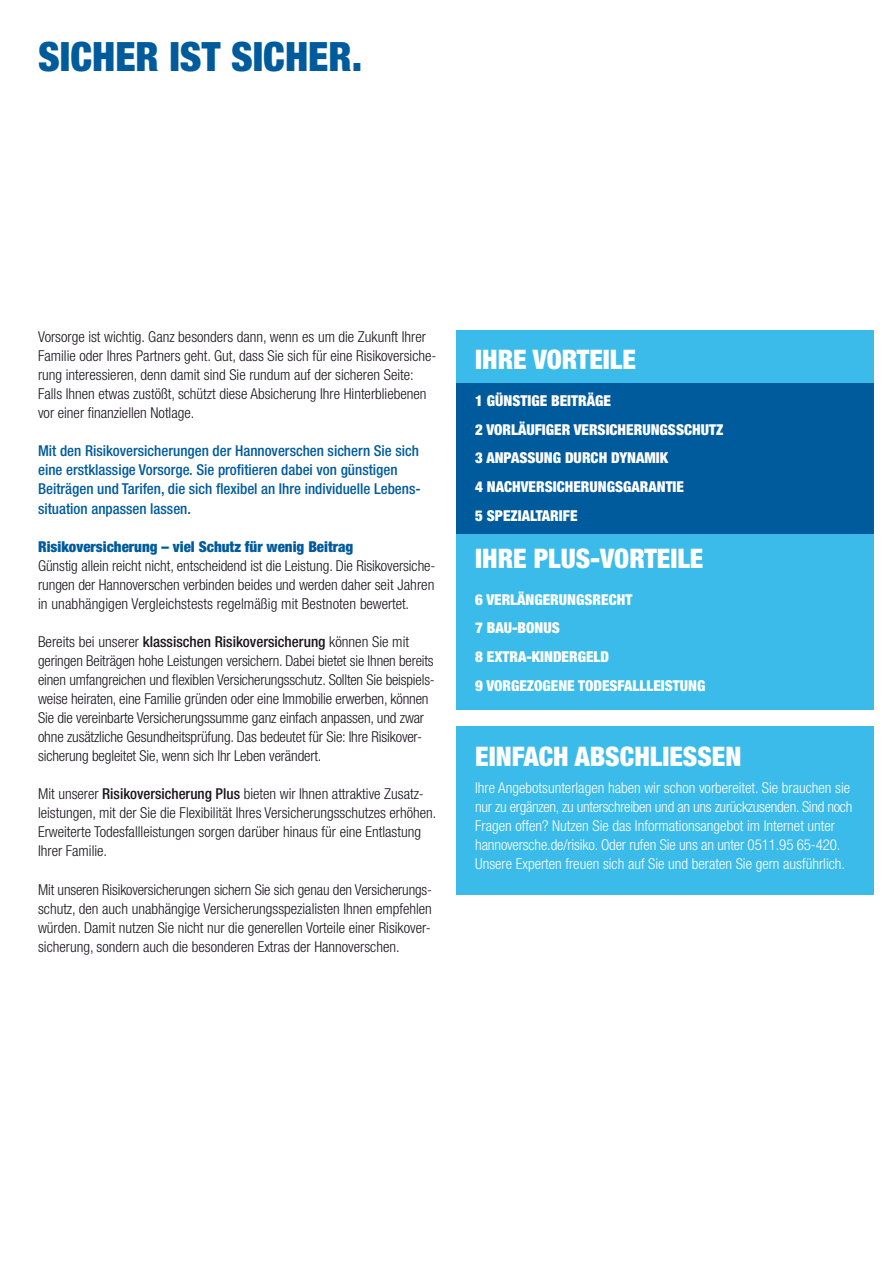
<style>
.page{position:relative;width:893px;height:1263px;background:#fff}
.page>*{position:absolute;margin:0;border:0;box-sizing:border-box;transform-origin:0 0}
.t1{font:900 condensed 40.5px "Helvetica Neue";color:#005b9c}
.t2{font:900 condensed 27px "Helvetica Neue";color:#fff}
.t3{font:300 condensed 15px/19px "Helvetica Neue";color:#19161b}
.t4{font:300 condensed 15px/19px "Helvetica Neue";color:#fff}
.t5{font:500 condensed 15px/19px "Helvetica Neue";color:#005b9c}
.t6{font:900 condensed 15px/28.7px "Helvetica Neue";color:#fff}
.t7{font:900 condensed 15px "Helvetica Neue";color:#005b9c}
.s1{font-weight:500}
</style>
<div class="page">
<div style="left:456px;top:330px;width:418px;height:379px;background:#3abbe9"></div>
<div style="left:456px;top:727px;width:418px;height:168px;background:#3abbe9"></div>
<div style="left:456px;top:383px;width:418px;height:151px;background:#005b9c"></div>
<h1 class="t1" style="left:38px;top:42px;width:326px">SICHER IST SICHER.</h1>
<p class="t3" style="left:38px;top:329px;width:400px">Vorsorge ist wichtig. Ganz besonders dann, wenn es um die Zukunft Ihrer Familie oder Ihres Partners geht. Gut, dass Sie sich für eine Risikoversiche&shy;rung interessieren, denn damit sind Sie rundum auf der sicheren Seite:<br>Falls Ihnen etwas zustößt, schützt diese Absicherung Ihre Hinterbliebenen vor einer finanziellen Notlage.</p>
<p class="t5" style="left:38px;top:443px;width:384px">Mit den Risikoversicherungen der Hannoverschen sichern Sie sich eine erstklassige Vorsorge. Sie profitieren dabei von günstigen Beiträgen und Tarifen, die sich flexibel an Ihre individuelle Lebens&shy;situation anpassen lassen.</p>
<p class="t7" style="left:38px;top:541px;width:317px">Risikoversicherung – viel Schutz für wenig Beitrag</p>
<p class="t3" style="left:38px;top:557px;width:399px;text-align:justify">Günstig allein reicht nicht, entscheidend ist die Leistung. Die Risikoversiche&shy;rungen der Hannoverschen verbinden beides und werden daher seit Jahren in unabhängigen Vergleichstests regelmäßig mit Bestnoten bewertet.</p>
<p class="t3" style="left:38px;top:633px;width:398px">Bereits bei unserer <span class="s1">klassischen Risikoversicherung</span> können Sie mit geringen Beiträgen hohe Leistungen versichern. Dabei bietet sie Ihnen bereits einen umfangreichen und flexiblen Versicherungsschutz. Sollten Sie beispiels&shy;weise heiraten, eine Familie gründen oder eine Immobilie erwerben, können Sie die vereinbarte Versicherungssumme ganz einfach anpassen, und zwar ohne zusätzliche Gesundheitsprüfung. Das bedeutet für Sie: Ihre Risikover&shy;sicherung begleitet Sie, wenn sich Ihr Leben verändert.</p>
<p class="t3" style="left:38px;top:786px;width:400px">Mit unserer <span class="s1">Risikoversicherung Plus</span> bieten wir Ihnen attraktive Zusatz&shy;leistungen, mit der Sie die Flexibilität Ihres Versicherungsschutzes erhöhen.<br>Erweiterte Todesfallleistungen sorgen darüber hinaus für eine Entlastung Ihrer Familie.</p>
<p class="t3" style="left:38px;top:881px;width:395px;text-align:justify">Mit unseren Risikoversicherungen sichern Sie sich genau den Versicherungs&shy;schutz, den auch unabhängige Versicherungsspezialisten Ihnen empfehlen würden. Damit nutzen Sie nicht nur die generellen Vorteile einer Risikover&shy;sicherung, sondern auch die besonderen Extras der Hannoverschen.</p>
<h2 class="t2" style="left:475px;top:350px;width:162px">IHRE VORTEILE</h2>
<p class="t6" style="left:475px;top:387px;width:249px">1 GÜNSTIGE BEITRÄGE<br>2 VORLÄUFIGER VERSICHERUNGSSCHUTZ<br>3 ANPASSUNG DURCH DYNAMIK<br>4 NACHVERSICHERUNGSGARANTIE<br>5 SPEZIALTARIFE</p>
<h2 class="t2" style="left:475px;top:549px;width:230px">IHRE PLUS-VORTEILE</h2>
<p class="t6" style="left:475px;top:586px;width:232px">6 VERLÄNGERUNGSRECHT<br>7 BAU-BONUS<br>8 EXTRA-KINDERGELD<br>9 VORGEZOGENE TODESFALLLEISTUNG</p>
<h2 class="t2" style="left:475px;top:747px;width:268px">EINFACH ABSCHLIESSEN</h2>
<p class="t4" style="left:475px;top:779px;width:378px">Ihre Angebotsunterlagen haben wir schon vorbereitet. Sie brauchen sie nur zu ergänzen, zu unterschreiben und an uns zurückzusenden. Sind noch Fragen offen? Nutzen Sie das Informationsangebot im Internet unter hannoversche.de/risiko. Oder rufen Sie uns an unter 0511.95 65-420.<br>Unsere Experten freuen sich auf Sie und beraten Sie gern ausführlich.</p>
</div>
